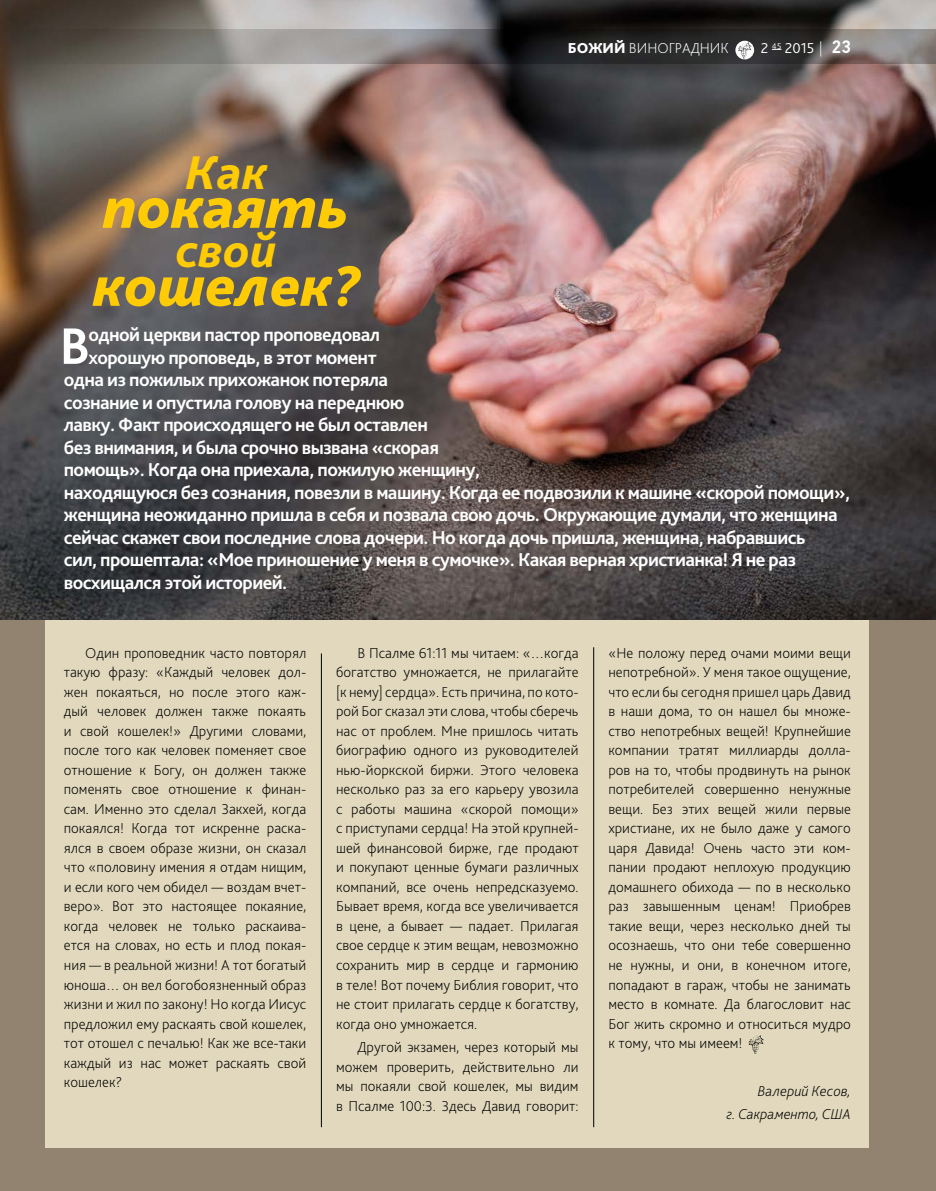
<style>
.page{position:relative;width:936px;height:1191px;background:#fff}
.page>*{position:absolute;margin:0;border:0;box-sizing:border-box;transform-origin:0 0}
.t1{font:italic 800 61.5px "Bliss Pro";color:#ffcb05}
.t2{font:italic 800 60px "Bliss Pro";color:#ffcb05}
.t3{font:700 53.7px "Bliss Pro";color:#fff}
.t4{font:italic 800 49.5px "Bliss Pro";color:#ffcb05}
.t5{font:700 19.5px "Bliss Pro";letter-spacing:-.03em;color:#fff}
.t6{font:200 15px/19.5px "Bliss Pro";color:#000;text-align:justify}
.t7{font:italic 200 15px/23.7px "Bliss Pro";color:#000;text-align:right}
.t8{font:200 15px "Bliss Pro";color:#fff}
.t9{font:300 15px "Bliss Pro";color:#fff}
.s1{font-weight:800}
.s2{font-weight:200}
.s3{font-family:"PF Din Text Pro";font-weight:500;font-size:18px}
</style>
<div class="page">
<div style="left:0;top:617px;width:935px;height:574px;background:#928371"></div>
<div style="left:46px;top:617px;width:822px;height:530px;background:#e1d8bd"></div>
<img style="left:0;top:0;width:935px;height:619px">
<svg style="left:748px;top:1035px;width:16px;height:19px"></svg>
<hr style="left:593px;top:647px;width:1px;height:480px;background:#000">
<hr style="left:321px;top:653px;width:1px;height:474px;background:#000">
<svg style="left:0;top:30px;width:935px;height:34px;background:#5e5b59"></svg>
<svg style="left:735px;top:41px;width:19px;height:18px"></svg>
<h3 class="t4" style="left:186px;top:142px;width:84px">Как</h3>
<h1 class="t1" style="left:104px;top:169px;width:248px">покаять</h1>
<h3 class="t4" style="left:176px;top:220px;width:102px">свой</h3>
<h2 class="t2" style="left:94px;top:249px;width:268px">кошелек?</h2>
<p class="t8" style="left:568px;top:39px;width:162px"><span class="s1">БОЖИЙ</span> ВИНОГРАДНИК</p>
<p class="t9" style="left:760px;top:39px;width:91px">2 <sup>45</sup> 2015 <span class="s2">|</span> <span class="s3">23</span></p>
<h3 class="t3" style="left:59px;top:313px;width:32px">В</h3>
<h3 class="t5" style="left:88px;top:323px;width:293px">одной церкви пастор проповедовал</h3>
<h3 class="t5" style="left:88px;top:345px;width:290px">хорошую проповедь, в этот момент</h3>
<h3 class="t5" style="left:64px;top:368px;width:326px">одна из пожилых прихожанок потеряла</h3>
<h3 class="t5" style="left:64px;top:390px;width:342px">сознание и опустила голову на переднюю</h3>
<h3 class="t5" style="left:64px;top:413px;width:365px">лавку. Факт происходящего не был оставлен</h3>
<h3 class="t5" style="left:64px;top:435px;width:376px">без внимания, и была срочно вызвана «скорая</h3>
<h3 class="t5" style="left:64px;top:458px;width:418px">помощь». Когда она приехала, пожилую женщину,</h3>
<h3 class="t5" style="left:64px;top:480px;width:787px">находящуюся без сознания, повезли в машину. Когда ее подвозили к машине «скорой помощи»,</h3>
<h3 class="t5" style="left:64px;top:503px;width:775px">женщина неожиданно пришла в себя и позвала свою дочь. Окружающие думали, что женщина</h3>
<h3 class="t5" style="left:64px;top:525px;width:743px">сейчас скажет свои последние слова дочери. Но когда дочь пришла, женщина, набравшись</h3>
<h3 class="t5" style="left:64px;top:548px;width:733px">сил, прошептала: «Мое приношение у меня в сумочке». Какая верная христианка! Я не раз</h3>
<h3 class="t5" style="left:64px;top:570px;width:225px">восхищался этой историей.</h3>
<p class="t6" style="left:64px;top:643px;width:244px;text-indent:21px">Один проповедник часто повторял такую фразу: «Каждый человек дол&shy;жен покаяться, но после этого каж&shy;дый человек должен также покаять и свой кошелек!» Другими словами, после того как человек поменяет свое отношение к Богу, он должен также поменять свое отношение к финан&shy;сам. Именно это сделал Закхей, когда покаялся! Когда тот искренне раска&shy;ялся в своем образе жизни, он сказал что «половину имения я отдам нищим, и если кого чем обидел — воздам вчет&shy;веро». Вот это настоящее покаяние, когда человек не только раскаива&shy;ется на словах, но есть и плод покая&shy;ния — в реальной жизни! А тот богатый юноша… он вел богобоязненный образ жизни и жил по закону! Но когда Иисус предложил ему раскаять свой кошелек, тот отошел с печалью! Как же все-таки каждый из нас может раскаять свой кошелек?</p>
<p class="t6" style="left:336px;top:643px;width:244px;text-indent:21px">В Псалме 61:11 мы читаем: «…когда богатство умножается, не прилагайте [к нему] сердца». Есть причина, по кото&shy;рой Бог сказал эти слова, чтобы сберечь нас от проблем. Мне пришлось читать биографию одного из руководителей нью-йоркской биржи. Этого человека несколько раз за его карьеру увозила с работы машина «скорой помощи» с приступами сердца! На этой крупней&shy;шей финансовой бирже, где продают и покупают ценные бумаги различных компаний, все очень непредсказуемо.<br>Бывает время, когда все увеличивается в цене, а бывает — падает. Прилагая свое сердце к этим вещам, невозможно сохранить мир в сердце и гармонию в теле! Вот почему Библия говорит, что не стоит прилагать сердце к богатству, когда оно умножается.</p>
<p class="t6" style="left:336px;top:1037px;width:244px;text-indent:21px">Другой экзамен, через который мы можем проверить, действительно ли мы покаяли свой кошелек, мы видим в Псалме 100:3. Здесь Давид говорит:</p>
<p class="t6" style="left:608px;top:643px;width:244px">«Не положу перед очами моими вещи непотребной». У меня такое ощущение, что если бы сегодня пришел царь Давид в наши дома, то он нашел бы множе&shy;ство непотребных вещей! Крупнейшие компании тратят миллиарды долла&shy;ров на то, чтобы продвинуть на рынок потребителей совершенно ненужные вещи. Без этих вещей жили первые христиане, их не было даже у самого царя Давида! Очень часто эти ком&shy;пании продают неплохую продукцию домашнего обихода — по в несколько раз завышенным ценам! Приобрев такие вещи, через несколько дней ты осознаешь, что они тебе совершенно не нужны, и они, в конечном итоге, попадают в гараж, чтобы не занимать место в комнате. Да благословит нас Бог жить скромно и относиться мудро к тому, что мы имеем!</p>
<p class="t7" style="left:726px;top:1078px;width:126px">Валерий Кесов,<br>г. Сакраменто, США</p>
</div>
